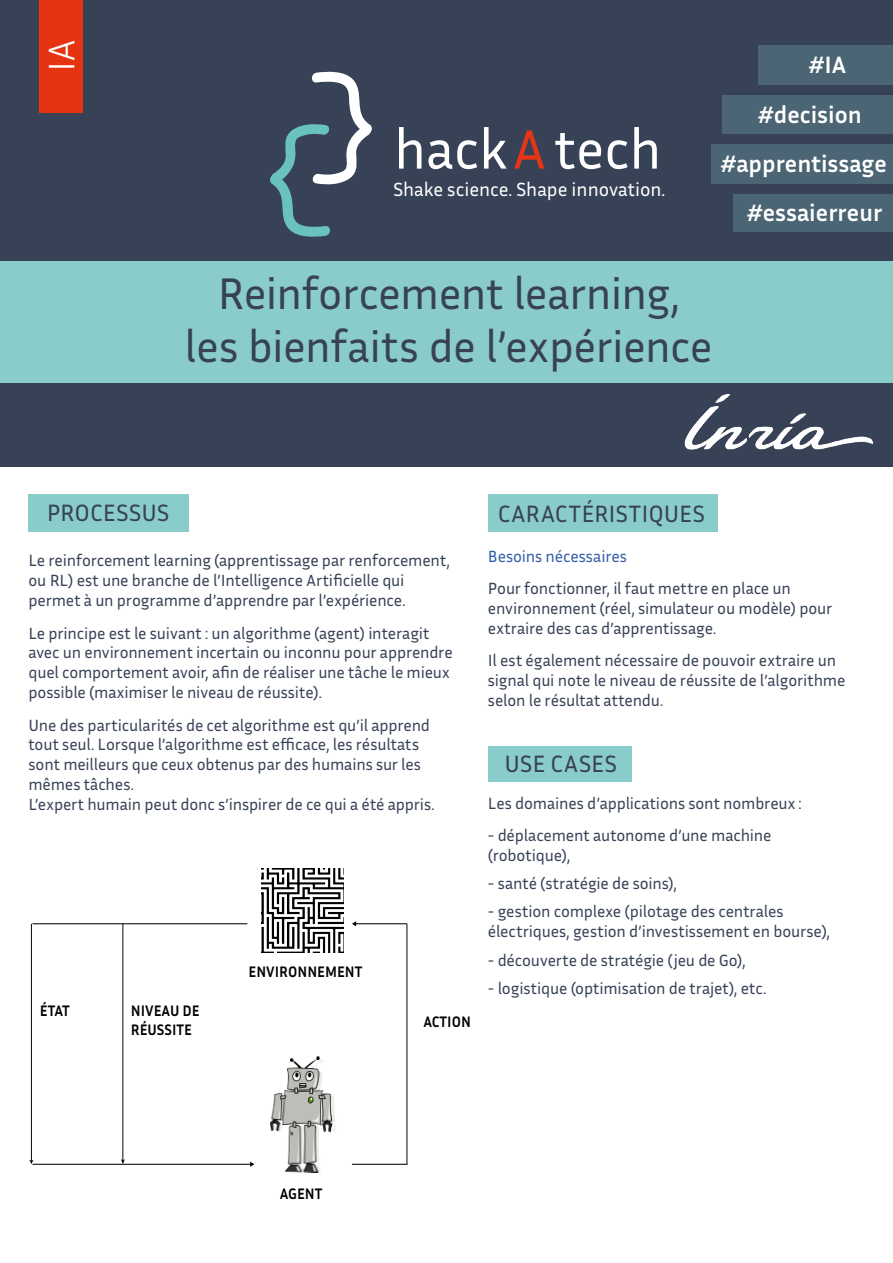
<style>
.page{position:relative;width:893px;height:1263px;background:#fff}
.page>*{position:absolute;margin:0;border:0;box-sizing:border-box;transform-origin:0 0}
.t1{font:56.1px "Inria Sans";color:#fff}
.t2{font:45px/52.5px "Inria Sans";letter-spacing:-.01em;color:#384257;text-align:center}
.t3{font:300 37.5px "Inria Sans";color:#fff}
.t4{font:700 24px/49.2px "Inria Sans";color:#fff;text-align:right}
.t5{font:24px "Inria Sans";letter-spacing:.005em;color:#384257}
.t6{font:19.35px "Inria Sans";color:#fff}
.t7{font:16.5px/19.8px "Inria Sans";letter-spacing:-.01em;color:#384257}
.t8{font:16.5px "Inria Sans";color:#355da8}
.t9{font:700 15.45px/18.6px "Inria Sans";color:#000;scale:.94 1}
.s1{color:#e63516}
</style>
<div class="page">
<div style="left:0;top:0;width:893px;height:466px;background:#384257"></div>
<div style="left:39px;top:0;width:44px;height:112px;background:#e63312"></div>
<div style="left:0;top:261px;width:893px;height:121px;background:#89ccca"></div>
<img style="left:270px;top:1056px;width:66px;height:117px">
<img style="left:261px;top:868px;width:83px;height:84px">
<hr style="left:355px;top:923px;width:52px;height:1px;background:#000">
<svg style="left:352px;top:921px;width:4px;height:5px"></svg>
<hr style="left:407px;top:924px;width:1px;height:240px;background:#000">
<hr style="left:352px;top:1164px;width:55px;height:1px;background:#000">
<hr style="left:32px;top:923px;width:215px;height:1px;background:#000">
<hr style="left:31px;top:924px;width:1px;height:237px;background:#000">
<svg style="left:29px;top:1160px;width:5px;height:4px"></svg>
<hr style="left:32px;top:1164px;width:219px;height:1px;background:#000">
<svg style="left:250px;top:1162px;width:4px;height:5px"></svg>
<hr style="left:123px;top:924px;width:1px;height:236px;background:#000">
<svg style="left:121px;top:1159px;width:4px;height:5px"></svg>
<img style="left:684px;top:394px;width:189px;height:56px">
<div style="left:723px;top:95px;width:170px;height:39px;background:#4c6574"></div>
<div style="left:759px;top:45px;width:134px;height:40px;background:#4c6574"></div>
<div style="left:711px;top:144px;width:182px;height:40px;background:#4c6574"></div>
<div style="left:733px;top:194px;width:160px;height:38px;background:#4c6574"></div>
<svg style="left:270px;top:71px;width:102px;height:166px"></svg>
<div style="left:488px;top:494px;width:230px;height:38px;background:#89ccca"></div>
<div style="left:28px;top:494px;width:161px;height:38px;background:#89ccca"></div>
<div style="left:488px;top:746px;width:144px;height:36px;background:#89ccca"></div>
<h3 class="t3" style="left:37px;top:72px;width:34px;rotate:-90deg">IA</h3>
<h1 class="t1" style="left:394px;top:113px;width:269px">hack<span class="s1">A</span> tech</h1>
<p class="t6" style="left:393px;top:177px;width:273px">Shake science. Shape innovation.</p>
<h3 class="t4" style="left:809px;top:40px;width:39px">#IA</h3>
<h3 class="t4" style="left:758px;top:89px;width:105px">#decision</h3>
<h3 class="t4" style="left:721px;top:139px;width:168px">#apprentissage #essaierreur</h3>
<h2 class="t2" style="left:185px;top:266px;width:529px">Reinforcement learning,<br>les bienfaits de l’expérience</h2>
<h3 class="t5" style="left:47px;top:497px;width:124px">PROCESSUS</h3>
<h3 class="t5" style="left:498px;top:498px;width:209px">CARACTÉRISTIQUES</h3>
<p class="t7" style="left:28px;top:550px;width:423px">Le reinforcement learning (apprentissage par renforcement, ou RL) est une branche de l’Intelligence Artificielle qui permet à un programme d’apprendre par l’expérience.</p>
<p class="t7" style="left:28px;top:623px;width:426px">Le principe est le suivant : un algorithme (agent) interagit avec un environnement incertain ou inconnu pour apprendre quel comportement avoir, afin de réaliser une tâche le mieux possible (maximiser le niveau de réussite).</p>
<p class="t7" style="left:28px;top:714px;width:408px">Une des particularités de cet algorithme est qu’il apprend tout seul. Lorsque l’algorithme est efficace, les résultats sont meilleurs que ceux obtenus par des humains sur les mêmes tâches.<br>L’expert humain peut donc s’inspirer de ce qui a été appris.</p>
<p class="t9" style="left:40px;top:1001px;width:33px">ÉTAT</p>
<p class="t9" style="left:131px;top:1001px;width:74px">NIVEAU DE<br>RÉUSSITE</p>
<p class="t9" style="left:249px;top:962px;width:123px">ENVIRONNEMENT</p>
<p class="t9" style="left:423px;top:1012px;width:52px">ACTION</p>
<p class="t8" style="left:488px;top:545px;width:140px">Besoins nécessaires</p>
<p class="t7" style="left:488px;top:578px;width:346px">Pour fonctionner, il faut mettre en place un environnement (réel, simulateur ou modèle) pour extraire des cas d’apprentissage.</p>
<p class="t7" style="left:488px;top:650px;width:359px">Il est également nécessaire de pouvoir extraire un signal qui note le niveau de réussite de l’algorithme selon le résultat attendu.</p>
<h3 class="t5" style="left:505px;top:748px;width:114px">USE CASES</h3>
<p class="t7" style="left:488px;top:792px;width:315px">Les domaines d’applications sont nombreux :</p>
<p class="t7" style="left:488px;top:825px;width:285px">- déplacement autonome d’une machine (robotique),</p>
<p class="t7" style="left:488px;top:873px;width:191px">- santé (stratégie de soins),</p>
<p class="t7" style="left:488px;top:901px;width:344px">- gestion complexe (pilotage des centrales électriques, gestion d’investissement en bourse),</p>
<p class="t7" style="left:488px;top:949px;width:259px">- découverte de stratégie (jeu de Go),</p>
<p class="t7" style="left:488px;top:978px;width:280px">- logistique (optimisation de trajet), etc.</p>
<p class="t9" style="left:280px;top:1184px;width:47px">AGENT</p>
</div>
